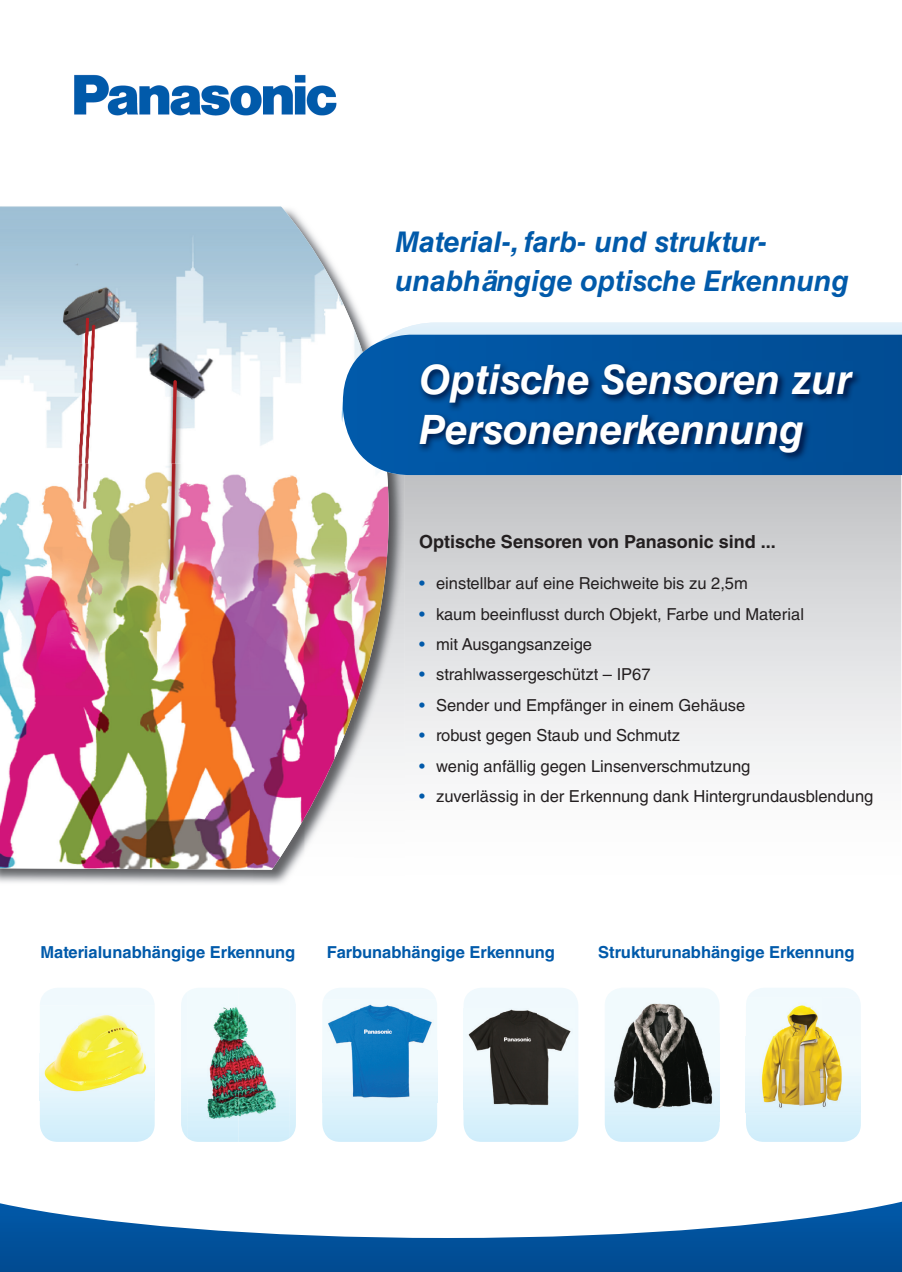
<style>
.page{position:relative;width:902px;height:1272px;background:#fff}
.page>*{position:absolute;margin:0;border:0;box-sizing:border-box;transform-origin:0 0}
.t1{font:italic 700 40.5px/49.5px "Helvetica LT Std";color:#fff}
.t2{font:italic 700 28.5px/39px "Helvetica LT Std";color:#015aaa}
.t3{font:700 18px "Helvetica LT Std";color:#231f20}
.t4{font:16.5px "Helvetica LT Std";color:#231f20}
.t5{font:700 16.5px "Helvetica LT Std";color:#015aaa}
.s1{color:#015aaa}
</style>
<div class="page">
<svg style="left:405px;top:475px;width:496px;height:294px"></svg>
<img style="left:355px;top:475px;width:50px;height:295px">
<img style="left:304px;top:728px;width:51px;height:123px">
<img style="left:253px;top:869px;width:40px;height:15px">
<img style="left:0;top:869px;width:253px;height:15px">
<img style="left:0;top:206px;width:363px;height:257px">
<img style="left:0;top:463px;width:348px;height:356px">
<img style="left:347px;top:475px;width:46px;height:253px">
<img style="left:0;top:819px;width:304px;height:50px">
<img style="left:74px;top:74px;width:263px;height:42px">
<svg style="left:0;top:1202px;width:901px;height:69px"></svg>
<svg style="left:343px;top:335px;width:558px;height:140px;background:#0e5ca3"></svg>
<img style="left:417px;top:361px;width:444px;height:100px">
<svg style="left:40px;top:988px;width:115px;height:153px"></svg>
<img style="left:40px;top:1005px;width:115px;height:95px">
<svg style="left:181px;top:992px;width:115px;height:149px"></svg>
<img style="left:187px;top:988px;width:103px;height:102px">
<img style="left:187px;top:1090px;width:97px;height:51px">
<svg style="left:322px;top:988px;width:115px;height:153px"></svg>
<img style="left:322px;top:999px;width:115px;height:103px">
<svg style="left:463px;top:988px;width:115px;height:153px"></svg>
<img style="left:463px;top:1008px;width:112px;height:100px">
<div style="left:605px;top:1121px;width:114px;height:20px;background:#d3effb"></div>
<img style="left:605px;top:988px;width:114px;height:133px">
<svg style="left:746px;top:988px;width:114px;height:153px"></svg>
<img style="left:746px;top:997px;width:114px;height:115px">
<h2 class="t2" style="left:395px;top:222px;width:455px">Material-, farb- und struktur&shy;unabhängige optische Erkennung</h2>
<h1 class="t1" style="left:419px;top:354px;width:435px">Optische Sensoren zur<br>Personenerkennung</h1>
<p class="t3" style="left:419px;top:530px;width:358px">Optische Sensoren von Panasonic sind ...</p>
<p class="t4" style="left:419px;top:573px;width:330px"><span class="s1">•</span> einstellbar auf eine Reichweite bis zu 2,5m</p>
<p class="t4" style="left:419px;top:604px;width:386px"><span class="s1">•</span> kaum beeinflusst durch Objekt, Farbe und Material</p>
<p class="t4" style="left:419px;top:634px;width:174px"><span class="s1">•</span> mit Ausgangsanzeige</p>
<p class="t4" style="left:419px;top:665px;width:233px"><span class="s1">•</span> strahlwassergeschützt – IP67</p>
<p class="t4" style="left:419px;top:695px;width:328px"><span class="s1">•</span> Sender und Empfänger in einem Gehäuse</p>
<p class="t4" style="left:419px;top:726px;width:262px"><span class="s1">•</span> robust gegen Staub und Schmutz</p>
<p class="t4" style="left:419px;top:756px;width:333px"><span class="s1">•</span> wenig anfällig gegen Linsenverschmutzung</p>
<p class="t4" style="left:419px;top:786px;width:456px"><span class="s1">•</span> zuverlässig in der Erkennung dank Hintergrundausblendung</p>
<p class="t5" style="left:40px;top:942px;width:256px">Materialunabhängige Erkennung</p>
<p class="t5" style="left:327px;top:942px;width:229px">Farbunabhängige Erkennung</p>
<p class="t5" style="left:598px;top:942px;width:258px">Strukturunabhängige Erkennung</p>
</div>
